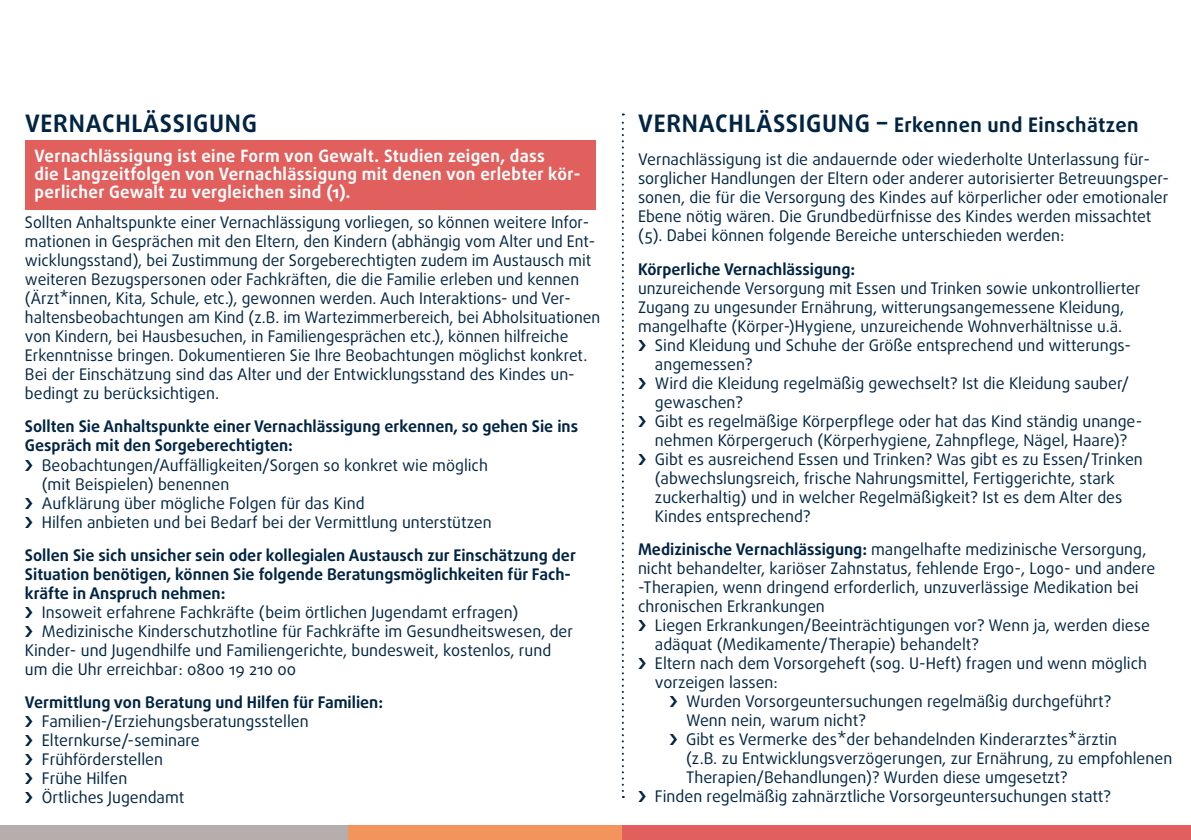
<style>
.page{position:relative;width:1191px;height:840px;background:#fff}
.page>*{position:absolute;margin:0;border:0;box-sizing:border-box;transform-origin:0 0}
.t1{font:700 24px "Daxline OT";letter-spacing:.03em;color:#002442}
.t2{font:700 20px "Daxline OT";letter-spacing:.02em;color:#002442}
.t3{font:700 17px/18px "Daxline OT";letter-spacing:.02em;color:#fff}
.t4{font:16px/19px "Daxline OT";color:#002442}
.t5{font:700 16px/19px "Daxline OT";color:#002442}
.s1{font-size:24px}
.s2{font-weight:700}
</style>
<div class="page">
<div style="left:25px;top:140px;width:570px;height:69px;background:#e1605d"></div>
<div style="left:622px;top:824px;width:569px;height:15px;background:#e1605d"></div>
<div style="left:0;top:824px;width:348px;height:15px;background:#b5aeac"></div>
<div style="left:348px;top:824px;width:274px;height:15px;background:#f3945c"></div>
<svg style="left:622px;top:113px;width:2px;height:684px"></svg>
<h1 class="t1" style="left:25px;top:108px;width:233px">VERNACHLÄSSIGUNG</h1>
<p class="t3" style="left:35px;top:146px;width:547px">Vernachlässigung ist eine Form von Gewalt. Studien zeigen, dass<br>die Langzeitfolgen von Vernachlässigung mit denen von erlebter kör&shy;perlicher Gewalt zu vergleichen sind (1).</p>
<p class="t4" style="left:25px;top:213px;width:577px">Sollten Anhaltspunkte einer Vernachlässigung vorliegen, so können weitere Infor&shy;mationen in Gesprächen mit den Eltern, den Kindern (abhängig vom Alter und Ent&shy;wicklungsstand), bei Zustimmung der Sorgeberechtigten zudem im Austausch mit weiteren Bezugspersonen oder Fachkräften, die die Familie erleben und kennen (Ärzt*innen, Kita, Schule, etc.), gewonnen werden. Auch Interaktions- und Ver&shy;haltensbeobachtungen am Kind (z.B. im Wartezimmerbereich, bei Abholsituationen von Kindern, bei Hausbesuchen, in Familiengesprächen etc.), können hilfreiche Erkenntnisse bringen. Dokumentieren Sie Ihre Beobachtungen möglichst konkret.<br>Bei der Einschätzung sind das Alter und der Entwicklungsstand des Kindes un&shy;bedingt zu berücksichtigen.</p>
<p class="t5" style="left:25px;top:417px;width:554px">Sollten Sie Anhaltspunkte einer Vernachlässigung erkennen, so gehen Sie ins<br>Gespräch mit den Sorgeberechtigten:</p>
<p class="t4" style="left:42px;top:455px;width:451px">Beobachtungen/Auffälligkeiten/Sorgen so konkret wie möglich (mit Beispielen) benennen<br>Aufklärung über mögliche Folgen für das Kind<br>Hilfen anbieten und bei Bedarf bei der Vermittlung unterstützen</p>
<p class="t5" style="left:25px;top:545px;width:552px">Sollen Sie sich unsicher sein oder kollegialen Austausch zur Einschätzung der<br>Situation benötigen, können Sie folgende Beratungsmöglichkeiten für Fach&shy;kräfte in Anspruch nehmen:</p>
<p class="t4" style="left:42px;top:602px;width:478px">Insoweit erfahrene Fachkräfte (beim örtlichen Jugendamt erfragen)</p>
<p class="t4" style="left:42px;top:621px;width:533px">Medizinische Kinderschutzhotline für Fachkräfte im Gesundheitswesen, der</p>
<p class="t4" style="left:25px;top:640px;width:528px">Kinder- und Jugendhilfe und Familiengerichte, bundesweit, kostenlos, rund</p>
<p class="t4" style="left:25px;top:659px;width:273px">um die Uhr erreichbar: 0800 19 210 00</p>
<p class="t5" style="left:25px;top:692px;width:360px">Vermittlung von Beratung und Hilfen für Familien:</p>
<p class="t4" style="left:42px;top:711px;width:268px">Familien-/Erziehungsberatungsstellen<br>Elternkurse/-seminare<br>Frühförderstellen<br>Frühe Hilfen<br>Örtliches Jugendamt</p>
<p class="t2" style="left:638px;top:112px;width:502px"><span class="s1">VERNACHLÄSSIGUNG –</span> Erkennen und Einschätzen</p>
<p class="t4" style="left:638px;top:150px;width:532px">Vernachlässigung ist die andauernde oder wiederholte Unterlassung für&shy;sorglicher Handlungen der Eltern oder anderer autorisierter Betreuungsper&shy;sonen, die für die Versorgung des Kindes auf körperlicher oder emotionaler Ebene nötig wären. Die Grundbedürfnisse des Kindes werden missachtet (5). Dabei können folgende Bereiche unterschieden werden:</p>
<p class="t5" style="left:638px;top:259px;width:219px">Körperliche Vernachlässigung:</p>
<p class="t4" style="left:638px;top:278px;width:504px">unzureichende Versorgung mit Essen und Trinken sowie unkontrollierter<br>Zugang zu ungesunder Ernährung, witterungsangemessene Kleidung, mangelhafte (Körper-)Hygiene, unzureichende Wohnverhältnisse u.ä.</p>
<p class="t4" style="left:655px;top:335px;width:489px">Sind Kleidung und Schuhe der Größe entsprechend und witterungs&shy;angemessen?<br>Wird die Kleidung regelmäßig gewechselt? Ist die Kleidung sauber/ gewaschen?<br>Gibt es regelmäßige Körperpflege oder hat das Kind ständig unange&shy;nehmen Körpergeruch (Körperhygiene, Zahnpflege, Nägel, Haare)?<br>Gibt es ausreichend Essen und Trinken? Was gibt es zu Essen/Trinken (abwechslungsreich, frische Nahrungsmittel, Fertiggerichte, stark zuckerhaltig) und in welcher Regelmäßigkeit? Ist es dem Alter des Kindes entsprechend?</p>
<p class="t4" style="left:638px;top:539px;width:519px"><span class="s2">Medizinische Vernachlässigung:</span> mangelhafte medizinische Versorgung, nicht behandelter, kariöser Zahnstatus, fehlende Ergo-, Logo- und andere -Therapien, wenn dringend erforderlich, unzuverlässige Medikation bei chronischen Erkrankungen</p>
<p class="t4" style="left:655px;top:615px;width:496px">Liegen Erkrankungen/Beeinträchtigungen vor? Wenn ja, werden diese</p>
<p class="t4" style="left:655px;top:634px;width:326px">adäquat (Medikamente/Therapie) behandelt?</p>
<p class="t4" style="left:655px;top:653px;width:493px">Eltern nach dem Vorsorgeheft (sog. U-Heft) fragen und wenn möglich</p>
<p class="t4" style="left:655px;top:672px;width:125px">vorzeigen lassen:</p>
<p class="t4" style="left:686px;top:691px;width:427px">Wurden Vorsorgeuntersuchungen regelmäßig durchgeführt?</p>
<p class="t4" style="left:686px;top:710px;width:181px">Wenn nein, warum nicht?</p>
<p class="t4" style="left:686px;top:729px;width:433px">Gibt es Vermerke des*der behandelnden Kinderarztes*ärztin</p>
<p class="t4" style="left:686px;top:748px;width:488px">(z.B. zu Entwicklungsverzögerungen, zur Ernährung, zu empfohlenen</p>
<p class="t4" style="left:686px;top:767px;width:383px">Therapien/Behandlungen)? Wurden diese umgesetzt?</p>
<p class="t4" style="left:655px;top:786px;width:458px">Finden regelmäßig zahnärztliche Vorsorgeuntersuchungen statt?</p>
</div>
